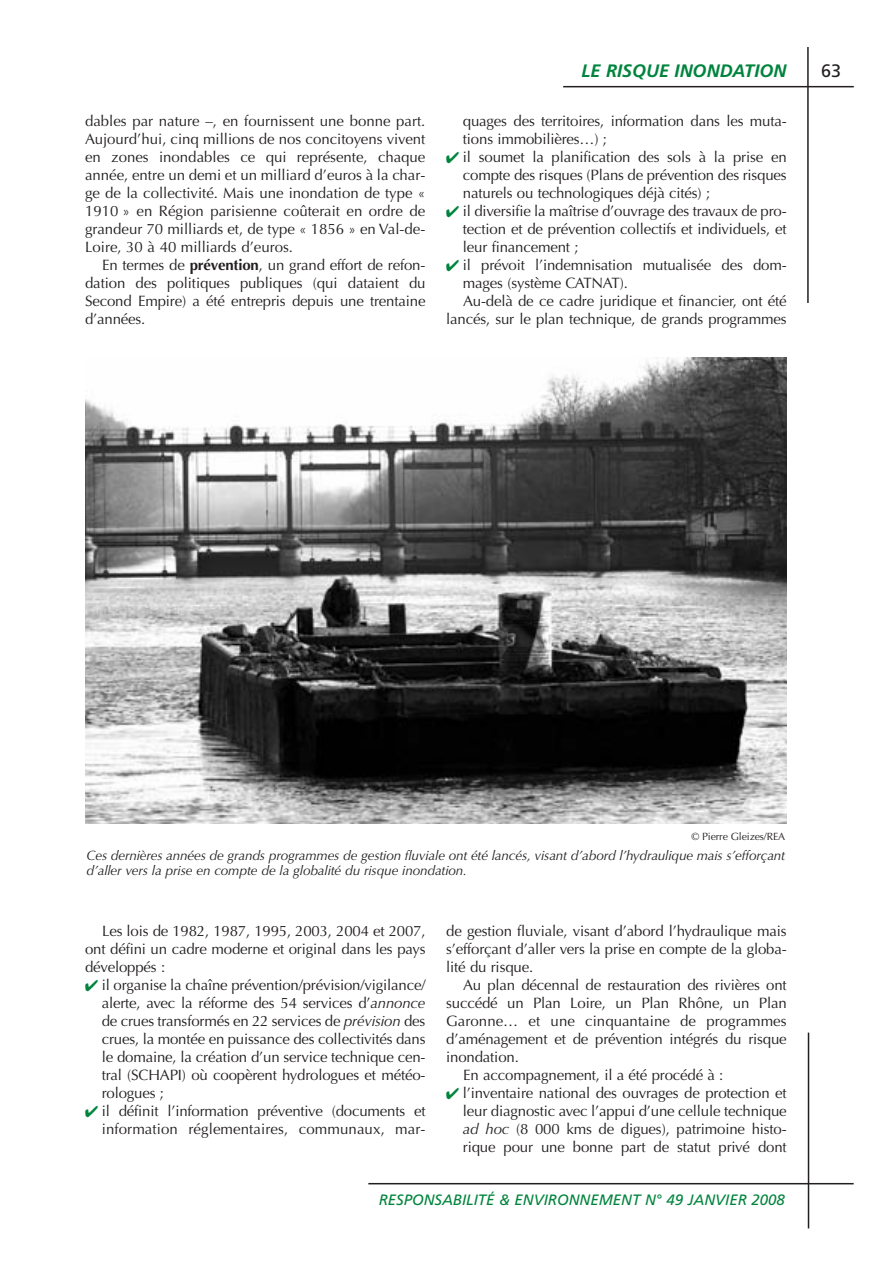
<style>
.page{position:relative;width:893px;height:1263px;background:#fff}
.page>*{position:absolute;margin:0;border:0;box-sizing:border-box;transform-origin:0 0}
.t1{font:italic 700 18px "Frutiger";color:#00843d}
.t2{font:18px "Frutiger";color:#231f20}
.t3{font:15px/18px "Optima";letter-spacing:-.01em;color:#231f20;text-align:justify}
.t4{font:italic 15px "Frutiger";color:#00843d}
.t5{font:italic 13.5px/15px "Optima";letter-spacing:-.01em;color:#231f20}
.t6{font:10.5px "Optima";letter-spacing:-.01em;color:#231f20}
.s1{font-weight:700}
.s2{color:#00843d}
.s3{font-style:italic}
</style>
<div class="page">
<hr style="left:563px;top:86px;width:291px;height:1px;background:#231f20">
<hr style="left:807px;top:47px;width:2px;height:256px;background:#231f20">
<hr style="left:368px;top:1183px;width:486px;height:1px;background:#231f20">
<hr style="left:808px;top:1032px;width:1px;height:196px;background:#231f20">
<img style="left:85px;top:357px;width:702px;height:467px">
<p class="t3" style="left:85px;top:112px;width:342px">dables par nature –, en fournissent une bonne part.<br>Aujourd’hui, cinq millions de nos concitoyens vivent en zones inondables ce qui représente, chaque année, entre un demi et un milliard d’euros à la char&shy;ge de la collectivité. Mais une inondation de type « 1910 » en Région parisienne coûterait en ordre de grandeur 70 milliards et, de type « 1856 » en Val-de-Loire, 30 à 40 milliards d’euros.</p>
<p class="t3" style="left:85px;top:256px;width:342px;text-indent:17px">En termes de <span class="s1">prévention</span>, un grand effort de refon&shy;dation des politiques publiques (qui dataient du Second Empire) a été entrepris depuis une trentaine d’années.</p>
<p class="t1" style="left:582px;top:63px;width:206px">LE RISQUE INONDATION</p>
<p class="t2" style="left:821px;top:63px;width:22px">63</p>
<p class="t3" style="left:463px;top:112px;width:325px">quages des territoires, information dans les muta&shy;tions immobilières…) ;</p>
<p class="t3" style="left:463px;top:148px;width:325px;text-indent:-17px"><span class="s2">✔</span> il soumet la planification des sols à la prise en compte des risques (Plans de prévention des risques naturels ou technologiques déjà cités) ;</p>
<p class="t3" style="left:463px;top:202px;width:325px;text-indent:-17px"><span class="s2">✔</span> il diversifie la maîtrise d’ouvrage des travaux de pro&shy;tection et de prévention collectifs et individuels, et leur financement ;</p>
<p class="t3" style="left:446px;top:256px;width:342px"><span class="s2">✔</span> il prévoit l’indemnisation mutualisée des dom-</p>
<p class="t3" style="left:463px;top:274px;width:166px">mages (système CATNAT).</p>
<p class="t3" style="left:463px;top:292px;width:325px">Au-delà de ce cadre juridique et financier, ont été</p>
<p class="t3" style="left:446px;top:310px;width:342px">lancés, sur le plan technique, de grands programmes</p>
<p class="t6" style="left:691px;top:831px;width:95px">© Pierre Gleizes/REA</p>
<p class="t5" style="left:87px;top:848px;width:700px">Ces dernières années de grands programmes de gestion fluviale ont été lancés, visant d’abord l’hydraulique mais s’efforçant d’aller vers la prise en compte de la globalité du risque inondation.</p>
<p class="t3" style="left:85px;top:922px;width:342px;text-indent:17px">Les lois de 1982, 1987, 1995, 2003, 2004 et 2007, ont défini un cadre moderne et original dans les pays développés :</p>
<p class="t3" style="left:102px;top:976px;width:325px;text-indent:-17px"><span class="s2">✔</span> il organise la chaîne prévention/prévision/vigilance/ alerte, avec la réforme des 54 services d’<span class="s3">annonce </span>de crues transformés en 22 services de <span class="s3">prévision</span> des crues, la montée en puissance des collectivités dans le domaine, la création d’un service technique cen&shy;tral (SCHAPI) où coopèrent hydrologues et météo&shy;rologues ;</p>
<p class="t3" style="left:85px;top:1102px;width:342px;text-align:right"><span class="s2">✔</span> il définit l’information préventive (documents et information réglementaires, communaux, mar-</p>
<p class="t3" style="left:446px;top:922px;width:342px">de gestion fluviale, visant d’abord l’hydraulique mais s’efforçant d’aller vers la prise en compte de la globa&shy;lité du risque.</p>
<p class="t3" style="left:463px;top:976px;width:325px">Au plan décennal de restauration des rivières ont</p>
<p class="t3" style="left:446px;top:994px;width:342px">succédé un Plan Loire, un Plan Rhône, un Plan</p>
<p class="t3" style="left:446px;top:1012px;width:342px">Garonne… et une cinquantaine de programmes</p>
<p class="t3" style="left:446px;top:1030px;width:342px">d’aménagement et de prévention intégrés du risque</p>
<p class="t3" style="left:446px;top:1048px;width:74px">inondation.</p>
<p class="t3" style="left:463px;top:1066px;width:262px">En accompagnement, il a été procédé à :</p>
<p class="t3" style="left:463px;top:1084px;width:325px;text-indent:-17px"><span class="s2">✔</span> l’inventaire national des ouvrages de protection et leur diagnostic avec l’appui d’une cellule technique <span class="s3">ad hoc</span> (8 000 kms de digues), patrimoine histo&shy;rique pour une bonne part de statut privé dont</p>
<p class="t4" style="left:379px;top:1194px;width:408px">RESPONSABILITÉ &amp; ENVIRONNEMENT N° 49 JANVIER 2008</p>
</div>
